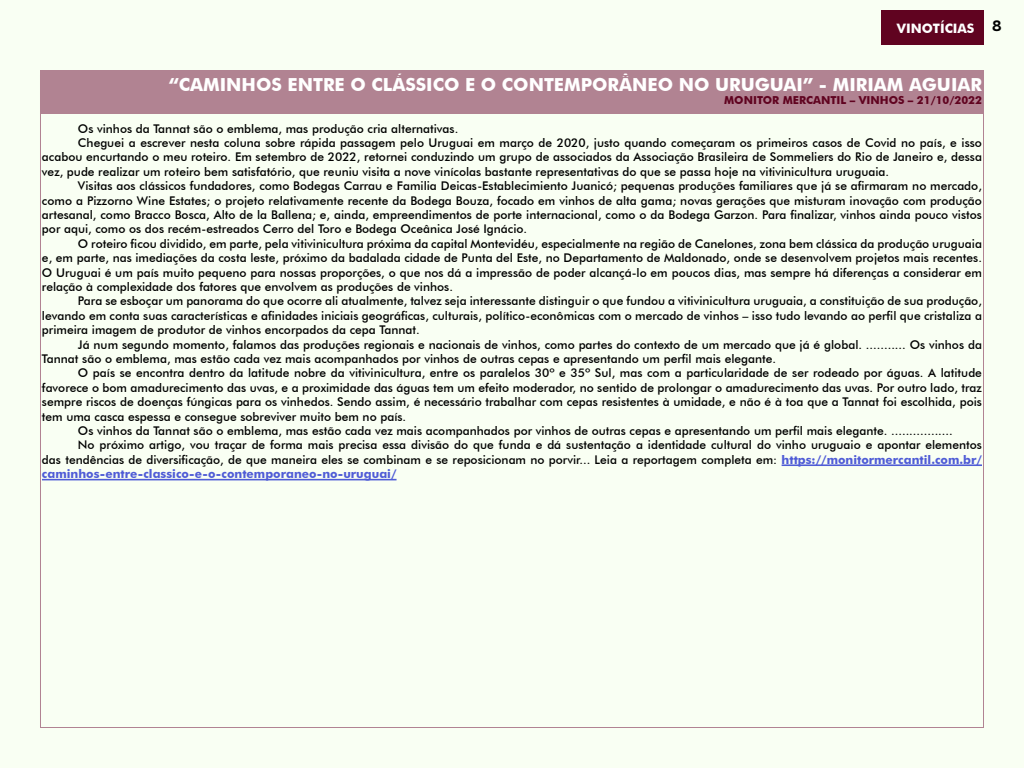
<style>
.page{position:relative;width:1024px;height:768px;background:#f9fff3}
.page>*{position:absolute;margin:0;border:0;box-sizing:border-box;transform-origin:0 0}
.t1{font:700 18px "Futura BT";color:#fff}
.t2{font:700 13px "Futura BT";color:#fff}
.t3{font:500 12px "Futura BT";color:#000}
.t4{font:700 12px "Futura BT";color:#4f5cd6}
.t5{font:700 11px "Futura BT";color:#600320}
.s1{font-weight:700;color:#4f5cd6}
</style>
<div class="page">
<div style="left:882px;top:10px;width:102px;height:34px;background:#600320"></div>
<div style="left:40px;top:70px;width:944px;height:44px;background:#b18392"></div>
<hr style="left:782px;top:464px;width:200px;height:2px;background:#4f5cd6">
<hr style="left:42px;top:479px;width:355px;height:1px;background:#4f5cd6">
<p class="t2" style="left:897px;top:21px;width:106px">VINOTÍCIAS <sup>8</sup></p>
<h1 class="t1" style="left:169px;top:73px;width:815px">“CAMINHOS ENTRE O CLÁSSICO E O CONTEMPORÂNEO NO URUGUAI” - MIRIAM AGUIAR</h1>
<p class="t5" style="left:724px;top:93px;width:259px">MONITOR MERCANTIL – VINHOS – 21/10/2022</p>
<p class="t3" style="left:78px;top:121px;width:382px">Os vinhos da Tannat são o emblema, mas produção cria alternativas.</p>
<p class="t3" style="left:78px;top:136px;width:906px">Cheguei a escrever nesta coluna sobre rápida passagem pelo Uruguai em março de 2020, justo quando começaram os primeiros casos de Covid no país, e isso</p>
<p class="t3" style="left:42px;top:150px;width:942px">acabou encurtando o meu roteiro. Em setembro de 2022, retornei conduzindo um grupo de associados da Associação Brasileira de Sommeliers do Rio de Janeiro e, dessa</p>
<p class="t3" style="left:42px;top:164px;width:849px">vez, pude realizar um roteiro bem satisfatório, que reuniu visita a nove vinícolas bastante representativas do que se passa hoje na vitivinicultura uruguaia.</p>
<p class="t3" style="left:78px;top:179px;width:905px">Visitas aos clássicos fundadores, como Bodegas Carrau e Familia Deicas-Establecimiento Juanicó; pequenas produções familiares que já se afirmaram no mercado,</p>
<p class="t3" style="left:42px;top:193px;width:941px">como a Pizzorno Wine Estates; o projeto relativamente recente da Bodega Bouza, focado em vinhos de alta gama; novas gerações que misturam inovação com produção</p>
<p class="t3" style="left:42px;top:208px;width:941px">artesanal, como Bracco Bosca, Alto de la Ballena; e, ainda, empreendimentos de porte internacional, como o da Bodega Garzon. Para finalizar, vinhos ainda pouco vistos</p>
<p class="t3" style="left:42px;top:222px;width:487px">por aqui, como os dos recém-estreados Cerro del Toro e Bodega Oceânica José Ignácio.</p>
<p class="t3" style="left:78px;top:236px;width:905px">O roteiro ficou dividido, em parte, pela vitivinicultura próxima da capital Montevidéu, especialmente na região de Canelones, zona bem clássica da produção uruguaia</p>
<p class="t3" style="left:42px;top:251px;width:941px">e, em parte, nas imediações da costa leste, próximo da badalada cidade de Punta del Este, no Departamento de Maldonado, onde se desenvolvem projetos mais recentes.</p>
<p class="t3" style="left:42px;top:265px;width:941px">O Uruguai é um país muito pequeno para nossas proporções, o que nos dá a impressão de poder alcançá-lo em poucos dias, mas sempre há diferenças a considerar em</p>
<p class="t3" style="left:42px;top:280px;width:413px">relação à complexidade dos fatores que envolvem as produções de vinhos.</p>
<p class="t3" style="left:78px;top:294px;width:906px">Para se esboçar um panorama do que ocorre ali atualmente, talvez seja interessante distinguir o que fundou a vitivinicultura uruguaia, a constituição de sua produção,</p>
<p class="t3" style="left:42px;top:308px;width:941px">levando em conta suas características e afinidades iniciais geográficas, culturais, político-econômicas com o mercado de vinhos – isso tudo levando ao perfil que cristaliza a</p>
<p class="t3" style="left:42px;top:323px;width:379px">primeira imagem de produtor de vinhos encorpados da cepa Tannat.</p>
<p class="t3" style="left:78px;top:337px;width:906px">Já num segundo momento, falamos das produções regionais e nacionais de vinhos, como partes do contexto de um mercado que já é global. ........... Os vinhos da</p>
<p class="t3" style="left:42px;top:352px;width:736px">Tannat são o emblema, mas estão cada vez mais acompanhados por vinhos de outras cepas e apresentando um perfil mais elegante.</p>
<p class="t3" style="left:78px;top:366px;width:905px">O país se encontra dentro da latitude nobre da vitivinicultura, entre os paralelos 30º e 35º Sul, mas com a particularidade de ser rodeado por águas. A latitude</p>
<p class="t3" style="left:42px;top:380px;width:941px">favorece o bom amadurecimento das uvas, e a proximidade das águas tem um efeito moderador, no sentido de prolongar o amadurecimento das uvas. Por outro lado, traz</p>
<p class="t3" style="left:42px;top:395px;width:941px">sempre riscos de doenças fúngicas para os vinhedos. Sendo assim, é necessário trabalhar com cepas resistentes à umidade, e não é à toa que a Tannat foi escolhida, pois</p>
<p class="t3" style="left:42px;top:409px;width:366px">tem uma casca espessa e consegue sobreviver muito bem no país.</p>
<p class="t3" style="left:78px;top:424px;width:876px">Os vinhos da Tannat são o emblema, mas estão cada vez mais acompanhados por vinhos de outras cepas e apresentando um perfil mais elegante. .................</p>
<p class="t3" style="left:78px;top:438px;width:906px">No próximo artigo, vou traçar de forma mais precisa essa divisão do que funda e dá sustentação a identidade cultural do vinho uruguaio e apontar elementos</p>
<p class="t3" style="left:42px;top:452px;width:941px">das tendências de diversificação, de que maneira eles se combinam e se reposicionam no porvir... Leia a reportagem completa em: <span class="s1">https://monitormercantil.com.br/</span></p>
<p class="t4" style="left:42px;top:467px;width:356px">caminhos-entre-classico-e-o-contemporaneo-no-uruguai/</p>
</div>
